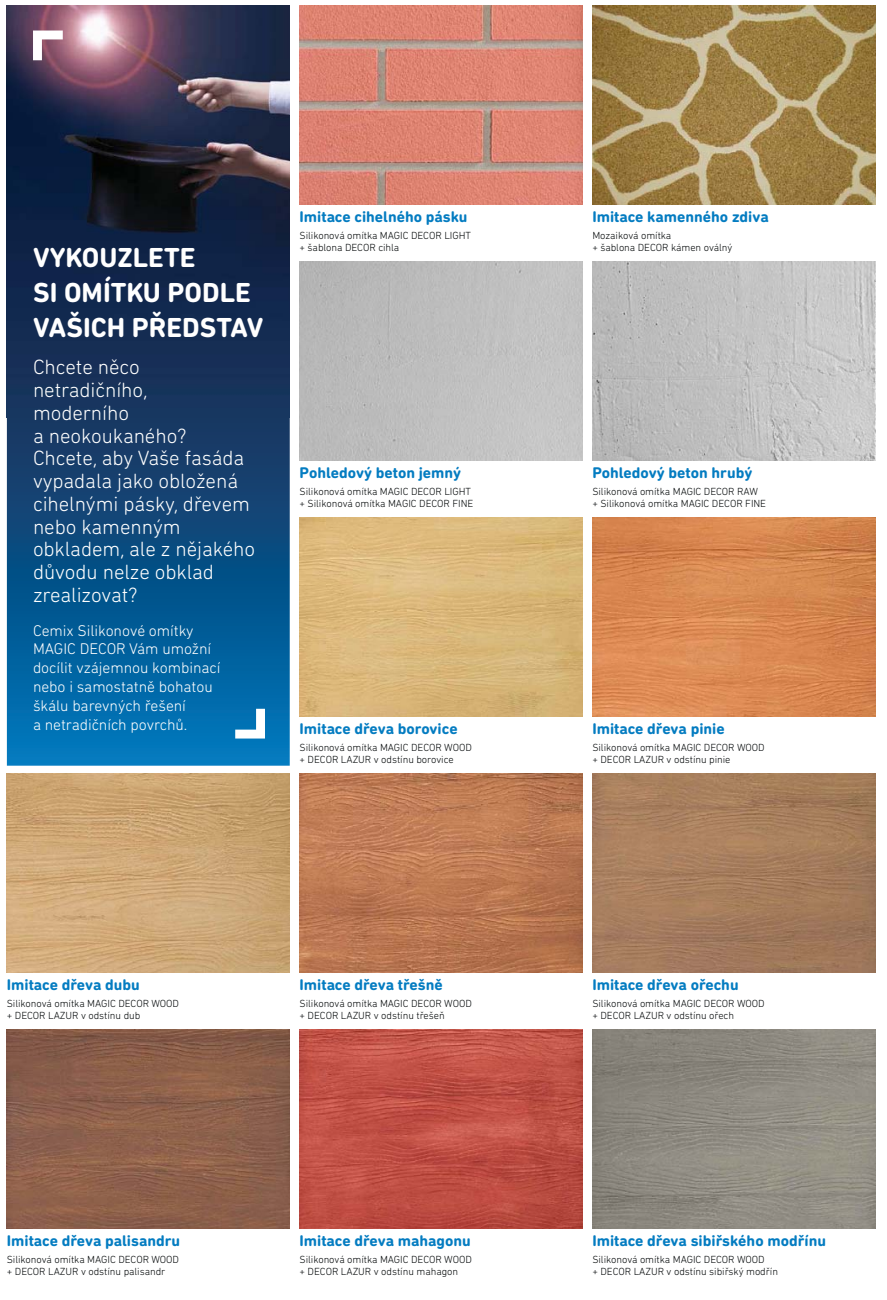
<style>
.page{position:relative;width:887px;height:1300px;background:#fff}
.page>*{position:absolute;margin:0;border:0;box-sizing:border-box;transform-origin:0 0}
.t1{font:700 28px/35px "DIN Next Rounded LT Pro";color:#fff}
.t2{font:300 21px/22.8px "DIN Next Rounded LT Pro";letter-spacing:-.005em;color:#fff}
.t3{font:700 15.75px "DIN Next Rounded LT Pro";color:#047cc1}
.t4{font:300 15.75px/18.9px "DIN Next Rounded LT Pro";letter-spacing:-.005em;color:#fff}
.t5{font:300 10.5px/12.2px "DIN Next Rounded LT Pro";letter-spacing:-.005em;color:#040809}
</style>
<div class="page">
<img style="left:299px;top:262px;width:283px;height:198px">
<img style="left:592px;top:262px;width:283px;height:198px">
<svg style="left:7px;top:417px;width:283px;height:349px;background:#08558c"></svg>
<img style="left:7px;top:6px;width:283px;height:411px">
<img style="left:299px;top:6px;width:283px;height:198px">
<img style="left:592px;top:6px;width:283px;height:198px">
<img style="left:299px;top:518px;width:283px;height:198px">
<img style="left:7px;top:774px;width:282px;height:198px">
<img style="left:592px;top:518px;width:283px;height:198px">
<img style="left:299px;top:774px;width:283px;height:198px">
<img style="left:7px;top:1030px;width:282px;height:198px">
<img style="left:299px;top:1030px;width:283px;height:198px">
<img style="left:592px;top:774px;width:283px;height:198px">
<svg style="left:33px;top:31px;width:30px;height:29px"></svg>
<svg style="left:235px;top:709px;width:30px;height:29px"></svg>
<img style="left:592px;top:1030px;width:283px;height:198px">
<h1 class="t1" style="left:33px;top:242px;width:232px">VYKOUZLETE<br>SI OMÍTKU PODLE<br>VAŠICH PŘEDSTAV</h1>
<h2 class="t2" style="left:33px;top:357px;width:224px">Chcete něco netradičního,<br>moderního<br>a neokoukaného?<br>Chcete, aby Vaše fasáda vypadala jako obložená cihelnými pásky, dřevem nebo kamenným obkladem, ale z nějakého důvodu nelze obklad zrealizovat?</h2>
<h3 class="t4" style="left:33px;top:622px;width:189px">Cemix Silikonové omítky<br>MAGIC DECOR Vám umožní docílit vzájemnou kombinací nebo i samostatně bohatou škálu barevných řešení<br>a netradičních povrchů.</h3>
<h3 class="t3" style="left:299px;top:210px;width:169px">Imitace cihelného pásku</h3>
<p class="t5" style="left:299px;top:230px;width:173px">Silikonová omítka MAGIC DECOR LIGHT + šablona DECOR cihla</p>
<h3 class="t3" style="left:299px;top:466px;width:163px">Pohledový beton jemný</h3>
<p class="t5" style="left:299px;top:486px;width:175px">Silikonová omítka MAGIC DECOR LIGHT + Silikonová omítka MAGIC DECOR FINE</p>
<h3 class="t3" style="left:299px;top:723px;width:159px">Imitace dřeva borovice</h3>
<p class="t5" style="left:299px;top:742px;width:174px">Silikonová omítka MAGIC DECOR WOOD + DECOR LAZUR v odstínu borovice</p>
<h3 class="t3" style="left:7px;top:978px;width:134px">Imitace dřeva dubu</h3>
<p class="t5" style="left:7px;top:998px;width:174px">Silikonová omítka MAGIC DECOR WOOD + DECOR LAZUR v odstínu dub</p>
<h3 class="t3" style="left:299px;top:978px;width:145px">Imitace dřeva třešně</h3>
<p class="t5" style="left:299px;top:998px;width:174px">Silikonová omítka MAGIC DECOR WOOD + DECOR LAZUR v odstínu třešeň</p>
<h3 class="t3" style="left:7px;top:1234px;width:175px">Imitace dřeva palisandru</h3>
<p class="t5" style="left:7px;top:1254px;width:174px">Silikonová omítka MAGIC DECOR WOOD + DECOR LAZUR v odstínu palisandr</p>
<h3 class="t3" style="left:299px;top:1234px;width:173px">Imitace dřeva mahagonu</h3>
<p class="t5" style="left:299px;top:1254px;width:174px">Silikonová omítka MAGIC DECOR WOOD + DECOR LAZUR v odstínu mahagon</p>
<h3 class="t3" style="left:592px;top:210px;width:178px">Imitace kamenného zdiva</h3>
<p class="t5" style="left:592px;top:230px;width:141px">Mozaiková omítka<br>+ šablona DECOR kámen oválný</p>
<h3 class="t3" style="left:592px;top:466px;width:161px">Pohledový beton hrubý</h3>
<p class="t5" style="left:592px;top:486px;width:175px">Silikonová omítka MAGIC DECOR RAW + Silikonová omítka MAGIC DECOR FINE</p>
<h3 class="t3" style="left:592px;top:722px;width:134px">Imitace dřeva pinie</h3>
<p class="t5" style="left:592px;top:742px;width:174px">Silikonová omítka MAGIC DECOR WOOD + DECOR LAZUR v odstínu pinie</p>
<h3 class="t3" style="left:592px;top:978px;width:148px">Imitace dřeva ořechu</h3>
<p class="t5" style="left:592px;top:998px;width:174px">Silikonová omítka MAGIC DECOR WOOD + DECOR LAZUR v odstínu ořech</p>
<h3 class="t3" style="left:592px;top:1234px;width:235px">Imitace dřeva sibiřského modřínu</h3>
<p class="t5" style="left:592px;top:1254px;width:187px">Silikonová omítka MAGIC DECOR WOOD<br>+ DECOR LAZUR v odstínu sibiřský modřín</p>
</div>
